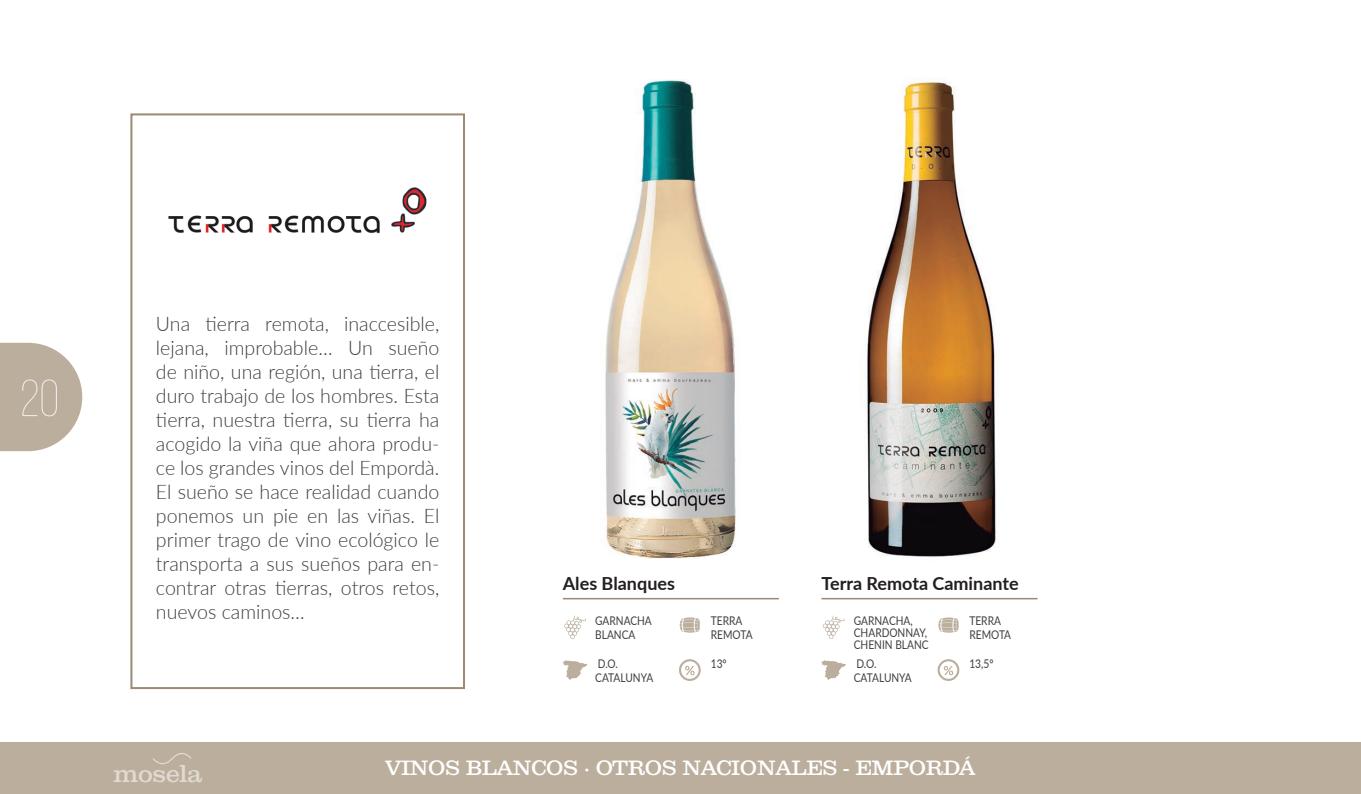
<style>
.page{position:relative;width:1361px;height:794px;background:#fff}
.page>*{position:absolute;margin:0;border:0;box-sizing:border-box;transform-origin:0 0}
.t1{font:300 52px "Bebas Neue";color:#eeece9}
.t2{font:23.6px "Clarxndon";color:#e1dad1}
.t3{font:300 20px/24px "Lato";color:#3e3e3f;text-align:justify}
.t4{font:20px "Clarxndon";letter-spacing:.02em;color:#fff}
.t5{font:700 18px "Lato";color:#231f20}
.t6{font:12px/12px "Lato";color:#3e3e3f;scale:.85 1}
</style>
<div class="page">
<div style="left:0;top:743px;width:1361px;height:51px;background:#bbae9d"></div>
<svg style="left:0;top:343px;width:82px;height:108px;background:#c3b8a9"></svg>
<svg style="left:153px;top:753px;width:38px;height:12px"></svg>
<img style="left:605px;top:79px;width:131px;height:479px">
<img style="left:866px;top:78px;width:130px;height:479px">
<img style="left:168px;top:187px;width:259px;height:47px">
<div style="left:130px;top:113px;width:335px;height:576px;border:2px solid #9c8b74"></div>
<hr style="left:563px;top:598px;width:216px;height:1px;background:#9c8b74">
<hr style="left:821px;top:598px;width:216px;height:1px;background:#9c8b74">
<svg style="left:680px;top:617px;width:20px;height:16px"></svg>
<div style="left:679px;top:659px;width:22px;height:22px;border:2px solid #bbae9d;border-radius:50%"></div>
<svg style="left:685px;top:666px;width:9px;height:9px"></svg>
<svg style="left:564px;top:615px;width:22px;height:24px"></svg>
<svg style="left:563px;top:660px;width:24px;height:20px"></svg>
<svg style="left:938px;top:617px;width:20px;height:16px"></svg>
<div style="left:937px;top:659px;width:22px;height:22px;border:2px solid #bbae9d;border-radius:50%"></div>
<svg style="left:944px;top:666px;width:9px;height:9px"></svg>
<svg style="left:823px;top:615px;width:21px;height:24px"></svg>
<svg style="left:821px;top:660px;width:25px;height:20px"></svg>
<h1 class="t1" style="left:20px;top:370px;width:40px">20</h1>
<p class="t3" style="left:156px;top:311px;width:285px">Una tierra remota, inaccesible, lejana, improbable… Un sueño de niño, una región, una tierra, el duro trabajo de los hombres. Esta tierra, nuestra tierra, su tierra ha acogido la viña que ahora produ&shy;ce los grandes vinos del Empordà.<br>El sueño se hace realidad cuando ponemos un pie en las viñas. El primer trago de vino ecológico le transporta a sus sueños para en&shy;contrar otras tierras, otros retos, nuevos caminos…</p>
<p class="t5" style="left:563px;top:570px;width:114px">Ales Blanques</p>
<p class="t5" style="left:821px;top:570px;width:199px">Terra Remota Caminante</p>
<p class="t6" style="left:595px;top:613px;width:68px;line-height:14px">GARNACHA<br>BLANCA</p>
<p class="t6" style="left:711px;top:614px;width:39px">TERRA</p>
<p class="t6" style="left:854px;top:614px;width:90px">GARNACHA,<br>CHARDONNAY,<br>CHENIN BLANC</p>
<p class="t6" style="left:969px;top:614px;width:39px">TERRA</p>
<p class="t6" style="left:711px;top:628px;width:51px">REMOTA</p>
<p class="t6" style="left:969px;top:628px;width:51px">REMOTA</p>
<p class="t6" style="left:598px;top:657px;width:25px">D.O.</p>
<p class="t6" style="left:595px;top:671px;width:70px">CATALUNYA</p>
<p class="t6" style="left:711px;top:657px;width:20px">13º</p>
<p class="t6" style="left:856px;top:657px;width:25px">D.O.</p>
<p class="t6" style="left:854px;top:671px;width:70px">CATALUNYA</p>
<p class="t6" style="left:969px;top:657px;width:30px">13,5º</p>
<p class="t2" style="left:113px;top:759px;width:90px">mosela</p>
<p class="t4" style="left:386px;top:755px;width:590px">VINOS BLANCOS · OTROS NACIONALES - EMPORDÁ</p>
</div>
